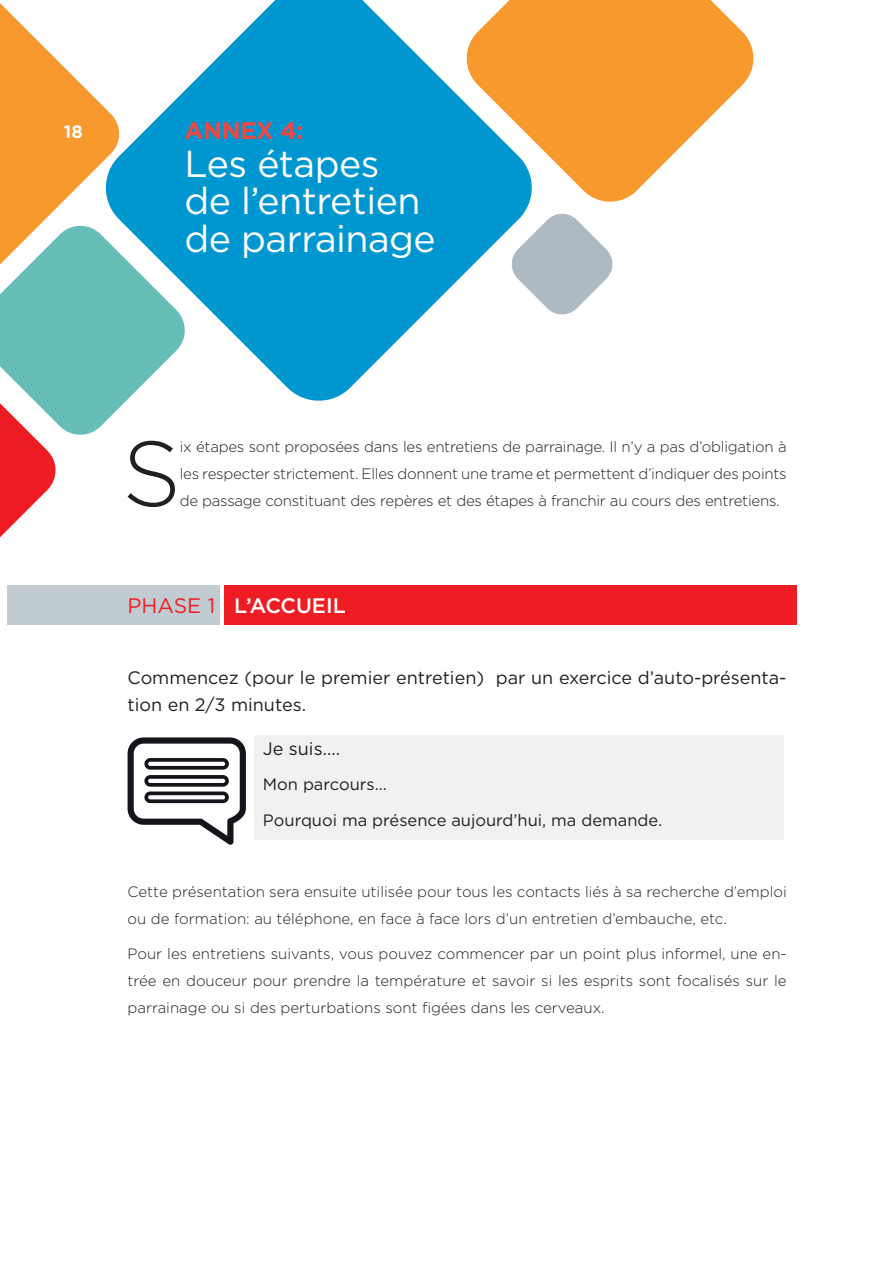
<style>
.page{position:relative;width:893px;height:1263px;background:#fff}
.page>*{position:absolute;margin:0;border:0;box-sizing:border-box;transform-origin:0 0}
.t1{font:300 92.1px "Gotham";color:#231f20}
.t2{font:37.5px/37.5px "Gotham";letter-spacing:-.015em;color:#fff}
.t3{font:700 24px "Gotham";letter-spacing:-.015em;color:#ef4744}
.t4{font:500 21px "Gotham";color:#fff}
.t5{font:18px/27px "Gotham";color:#231f20}
.t6{font:700 18px "Gotham";color:#fff}
.t7{font:16.5px/35.5px "Gotham";color:#231f20}
.t8{font:300 15px/27px "Gotham";color:#231f20;text-align:justify}
.s1{font-weight:400;color:#ee1d23}
</style>
<div class="page">
<div style="left:255px;top:735px;width:529px;height:104px;background:#f1f1f1"></div>
<div style="left:7px;top:585px;width:213px;height:40px;background:#c1ccd2"></div>
<div style="left:224px;top:585px;width:573px;height:40px;background:#ee1d23"></div>
<svg style="left:188px;top:0;width:341px;height:401px;fill:#0097d0"></svg>
<svg style="left:0;top:3px;width:188px;height:535px"></svg>
<svg style="left:510px;top:212px;width:103px;height:104px"></svg>
<svg style="left:463px;top:0;width:291px;height:205px;fill:#f8992d"></svg>
<svg style="left:128px;top:737px;width:118px;height:108px"></svg>
<p class="t6" style="left:64px;top:119px;width:20px">18</p>
<h3 class="t3" style="left:185px;top:115px;width:120px">ANNEX 4:</h3>
<h2 class="t2" style="left:185px;top:144px;width:253px">Les étapes<br>de l’entretien de parrainage</h2>
<h1 class="t1" style="left:122px;top:415px;width:60px">S</h1>
<p class="t8" style="left:180px;top:433px;width:608px">ix étapes sont proposées dans les entretiens de parrainage. Il n’y a pas d’obligation à les respecter strictement. Elles donnent une trame et permettent d’indiquer des points de passage constituant des repères et des étapes à franchir au cours des entretiens.</p>
<h3 class="t4" style="left:128px;top:591px;width:220px"><span class="s1">PHASE 1</span> L’ACCUEIL</h3>
<p class="t5" style="left:128px;top:663px;width:660px">Commencez (pour le premier entretien) par un exercice d’auto-présenta&shy;tion en 2/3 minutes.</p>
<p class="t5" style="left:263px;top:734px;width:79px">Je suis….</p>
<p class="t7" style="left:263px;top:766px;width:401px">Mon parcours...<br>Pourquoi ma présence aujourd’hui, ma demande.</p>
<p class="t8" style="left:128px;top:877px;width:661px">Cette présentation sera ensuite utilisée pour tous les contacts liés à sa recherche d’emploi ou de formation: au téléphone, en face à face lors d’un entretien d’embauche, etc.</p>
<p class="t8" style="left:128px;top:940px;width:661px">Pour les entretiens suivants, vous pouvez commencer par un point plus informel, une en&shy;trée en douceur pour prendre la température et savoir si les esprits sont focalisés sur le parrainage ou si des perturbations sont figées dans les cerveaux.</p>
</div>
